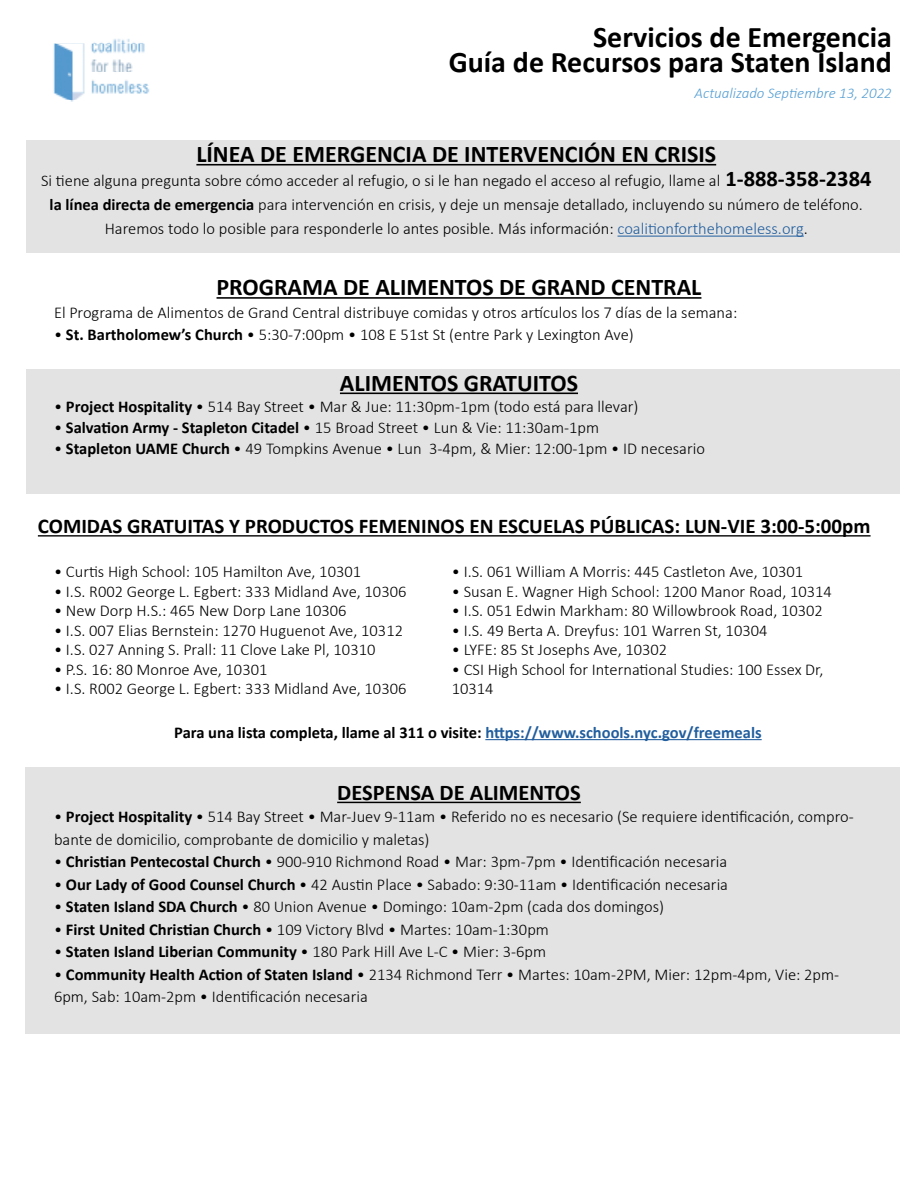
<style>
.page{position:relative;width:918px;height:1188px;background:#fff}
.page>*{position:absolute;margin:0;border:0;box-sizing:border-box;transform-origin:0 0}
.t1{font:700 30px/25.5px "Calibri";color:#000;text-align:right}
.t2{font:700 24px "Calibri";color:#000}
.t3{font:700 22.5px "Calibri";color:#000}
.t4{font:700 21px "Calibri";color:#000}
.t5{font:300 16.5px/24px "Calibri";color:#000}
.t6{font:700 16.5px "Calibri";color:#000}
.t7{font:italic 300 15px "Calibri";color:#569fd3}
.s1{font-weight:700;font-size:22.5px}
.s2{font-weight:700}
.s3{color:#215e9e}
</style>
<div class="page">
<div style="left:26px;top:140px;width:873px;height:113px;background:#e3e3e3"></div>
<hr style="left:196px;top:164px;width:520px;height:2px;background:#000">
<hr style="left:618px;top:236px;width:186px;height:1px;background:#215e9e">
<hr style="left:217px;top:297px;width:484px;height:2px;background:#000">
<hr style="left:38px;top:535px;width:833px;height:2px;background:#000">
<hr style="left:485px;top:739px;width:277px;height:1px;background:#215e9e">
<div style="left:26px;top:369px;width:873px;height:125px;background:#e3e3e3"></div>
<div style="left:25px;top:767px;width:875px;height:266px;background:#e3e3e3"></div>
<hr style="left:337px;top:802px;width:244px;height:1px;background:#000">
<hr style="left:340px;top:393px;width:238px;height:1px;background:#000">
<img style="left:53px;top:39px;width:97px;height:63px">
<h1 class="t1" style="left:449px;top:23px;width:445px">Servicios de Emergencia<br>Guía de Recursos para Staten Island</h1>
<p class="t7" style="left:695px;top:83px;width:199px">Actualizado Septiembre 13, 2022</p>
<h2 class="t2" style="left:196px;top:137px;width:521px">LÍNEA DE EMERGENCIA DE INTERVENCIÓN EN CRISIS</h2>
<p class="t5" style="left:41px;top:168px;width:832px;text-align:center">Si tiene alguna pregunta sobre cómo acceder al refugio, o si le han negado el acceso al refugio, llame al <span class="s1">1-888-358-2384 </span><span class="s2">la línea directa de emergencia</span> para intervención en crisis, y deje un mensaje detallado, incluyendo su número de teléfono.<br>Haremos todo lo posible para responderle lo antes posible. Más información: <span class="s3">coalitionforthehomeless.org</span>.</p>
<h2 class="t2" style="left:217px;top:270px;width:486px">PROGRAMA DE ALIMENTOS DE GRAND CENTRAL</h2>
<p class="t5" style="left:54px;top:300px;width:685px">El Programa de Alimentos de Grand Central distribuye comidas y otros artículos los 7 días de la semana:</p>
<p class="t5" style="left:54px;top:323px;width:581px">• <span class="s2">St. Bartholomew’s Church</span> • 5:30-7:00pm • 108 E 51st St (entre Park y Lexington Ave)</p>
<h2 class="t2" style="left:340px;top:366px;width:240px">ALIMENTOS GRATUITOS</h2>
<p class="t5" style="left:54px;top:394px;width:586px">• <span class="s2">Project Hospitality</span> • 514 Bay Street • Mar &amp; Jue: 11:30pm-1pm (todo está para llevar)</p>
<p class="t5" style="left:54px;top:415px;width:547px">• <span class="s2">Salvation Army - Stapleton Citadel</span> • 15 Broad Street • Lun &amp; Vie: 11:30am-1pm</p>
<p class="t5" style="left:54px;top:436px;width:652px">• <span class="s2">Stapleton UAME Church</span> • 49 Tompkins Avenue • Lun 3-4pm, &amp; Mier: 12:00-1pm • ID necesario</p>
<p class="t4" style="left:38px;top:512px;width:834px">COMIDAS GRATUITAS Y PRODUCTOS FEMENINOS EN ESCUELAS PÚBLICAS: LUN-VIE 3:00-5:00pm</p>
<p class="t5" style="left:54px;top:560px;width:309px">• Curtis High School: 105 Hamilton Ave, 10301</p>
<p class="t5" style="left:54px;top:579px;width:354px">• I.S. R002 George L. Egbert: 333 Midland Ave, 10306</p>
<p class="t5" style="left:54px;top:599px;width:294px">• New Dorp H.S.: 465 New Dorp Lane 10306</p>
<p class="t5" style="left:54px;top:618px;width:351px">• I.S. 007 Elias Bernstein: 1270 Huguenot Ave, 10312</p>
<p class="t5" style="left:54px;top:638px;width:323px">• I.S. 027 Anning S. Prall: 11 Clove Lake Pl, 10310</p>
<p class="t5" style="left:54px;top:657px;width:215px">• P.S. 16: 80 Monroe Ave, 10301</p>
<p class="t5" style="left:54px;top:677px;width:354px">• I.S. R002 George L. Egbert: 333 Midland Ave, 10306</p>
<p class="t5" style="left:452px;top:560px;width:353px">• I.S. 061 William A Morris: 445 Castleton Ave, 10301</p>
<p class="t5" style="left:452px;top:579px;width:382px">• Susan E. Wagner High School: 1200 Manor Road, 10314</p>
<p class="t5" style="left:452px;top:599px;width:373px">• I.S. 051 Edwin Markham: 80 Willowbrook Road, 10302</p>
<p class="t5" style="left:452px;top:618px;width:317px">• I.S. 49 Berta A. Dreyfus: 101 Warren St, 10304</p>
<p class="t5" style="left:452px;top:638px;width:217px">• LYFE: 85 St Josephs Ave, 10302</p>
<p class="t5" style="left:452px;top:659px;width:373px;line-height:19.5px">• CSI High School for International Studies: 100 Essex Dr,<br>10314</p>
<p class="t6" style="left:174px;top:721px;width:589px">Para una lista completa, llame al 311 o visite: <span class="s3">https://www.schools.nyc.gov/freemeals</span></p>
<h3 class="t3" style="left:337px;top:776px;width:245px">DESPENSA DE ALIMENTOS</h3>
<p class="t5" style="left:54px;top:805px;width:801px;line-height:22.5px">• <span class="s2">Project Hospitality</span> • 514 Bay Street • Mar-Juev 9-11am • Referido no es necesario (Se requiere identificación, compro&shy;bante de domicilio, comprobante de domicilio y maletas)</p>
<p class="t5" style="left:54px;top:850px;width:675px">• <span class="s2">Christian Pentecostal Church</span> • 900-910 Richmond Road • Mar: 3pm-7pm • Identificación necesaria</p>
<p class="t5" style="left:54px;top:872px;width:676px">• <span class="s2">Our Lady of Good Counsel Church</span> • 42 Austin Place • Sabado: 9:30-11am • Identificación necesaria</p>
<p class="t5" style="left:54px;top:895px;width:612px">• <span class="s2">Staten Island SDA Church</span> • 80 Union Avenue • Domingo: 10am-2pm (cada dos domingos)</p>
<p class="t5" style="left:54px;top:917px;width:496px">• <span class="s2">First United Christian Church</span> • 109 Victory Blvd • Martes: 10am-1:30pm</p>
<p class="t5" style="left:54px;top:940px;width:494px">• <span class="s2">Staten Island Liberian Community</span> • 180 Park Hill Ave L-C • Mier: 3-6pm</p>
<p class="t5" style="left:54px;top:963px;width:787px;line-height:22.5px">• <span class="s2">Community Health Action of Staten Island</span> • 2134 Richmond Terr • Martes: 10am-2PM, Mier: 12pm-4pm, Vie: 2pm-<br>6pm, Sab: 10am-2pm • Identificación necesaria</p>
</div>
